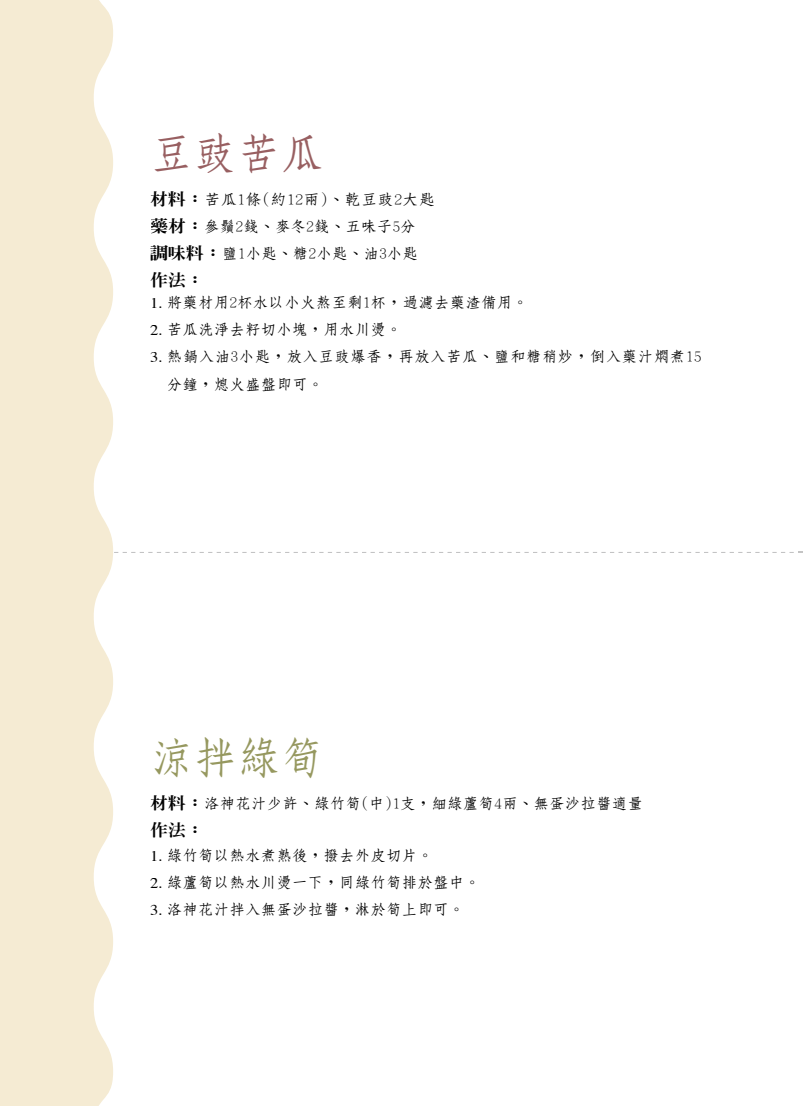
<style>
.page{position:relative;width:808px;height:1106px;background:#fff}
.page>*{position:absolute;margin:0;border:0;box-sizing:border-box;transform-origin:0 0}
.t1{font:700 43.5px "Nan Sung";color:#985f61}
.t2{font:700 43.5px "Nan Sung";color:#96985f}
.t3{font:800 16.2px "Inn Ming";color:#000;scale:1.11 1}
.t4{font:700 14.85px "Nan Sung";color:#000;scale:1.06 1}
.t5{font:700 14.85px/27px "Nan Sung";color:#000;scale:1.11 1}
.t6{font:700 14.85px/27.9px "Nan Sung";letter-spacing:.02em;color:#000;scale:1.06 1}
.s1{font-family:"Inn Ming";font-weight:800;font-size:16.2px}
.s2{font-family:"Times";font-weight:400}
.s3{font-family:"Inn Ming";font-weight:500}
</style>
<div class="page">
<svg style="left:0;top:0;width:113px;height:1106px;background:#f5ecd6"></svg>
<svg style="left:0;top:552px;width:802px;height:1px"></svg>
<h1 class="t1" style="left:150px;top:132px;width:175px">豆豉苦瓜</h1>
<p class="t5" style="left:150px;top:186px;width:258px"><span class="s1">材料：</span> 苦瓜1條(約12兩)、乾豆豉2大匙<span class="s1">藥材：</span>參鬚2錢、麥冬2錢、五味子5分<span class="s1">調味料：</span>鹽1小匙、糖2小匙、油3小匙</p>
<p class="t3" style="left:150px;top:272px;width:50px">作法：</p>
<p class="t4" style="left:150px;top:295px;width:358px"><span class="s2">1.</span> 將藥材用2杯水以小火熬至剩1杯<span class="s3">，</span>過濾去藥渣備用。</p>
<p class="t4" style="left:150px;top:322px;width:239px"><span class="s2">2.</span> 苦瓜洗淨去籽切小塊，用水川燙。</p>
<p class="t6" style="left:167px;top:343px;width:506px;text-indent:-16px"><span class="s2">3.</span> 熱鍋入油3小匙，放入豆豉爆香，再放入苦瓜、鹽和糖稍炒，倒入藥汁燜煮15分鐘，熄火盛盤即可。</p>
<h1 class="t2" style="left:150px;top:735px;width:175px">涼拌綠筍</h1>
<p class="t4" style="left:150px;top:796px;width:467px"><span class="s1">材料：</span>洛神花汁少許、綠竹筍(中)1支，細綠蘆筍4兩、無蛋沙拉醬適量</p>
<p class="t3" style="left:150px;top:821px;width:50px">作法：</p>
<p class="t4" style="left:150px;top:848px;width:268px"><span class="s2">1.</span> 綠竹筍以熱水煮熟後，撥去外皮切片。</p>
<p class="t4" style="left:150px;top:875px;width:313px"><span class="s2">2.</span> 綠蘆筍以熱水川燙一下，同綠竹筍排於盤中。</p>
<p class="t4" style="left:150px;top:902px;width:298px"><span class="s2">3.</span> 洛神花汁拌入無蛋沙拉醬，淋於筍上即可。</p>
</div>
